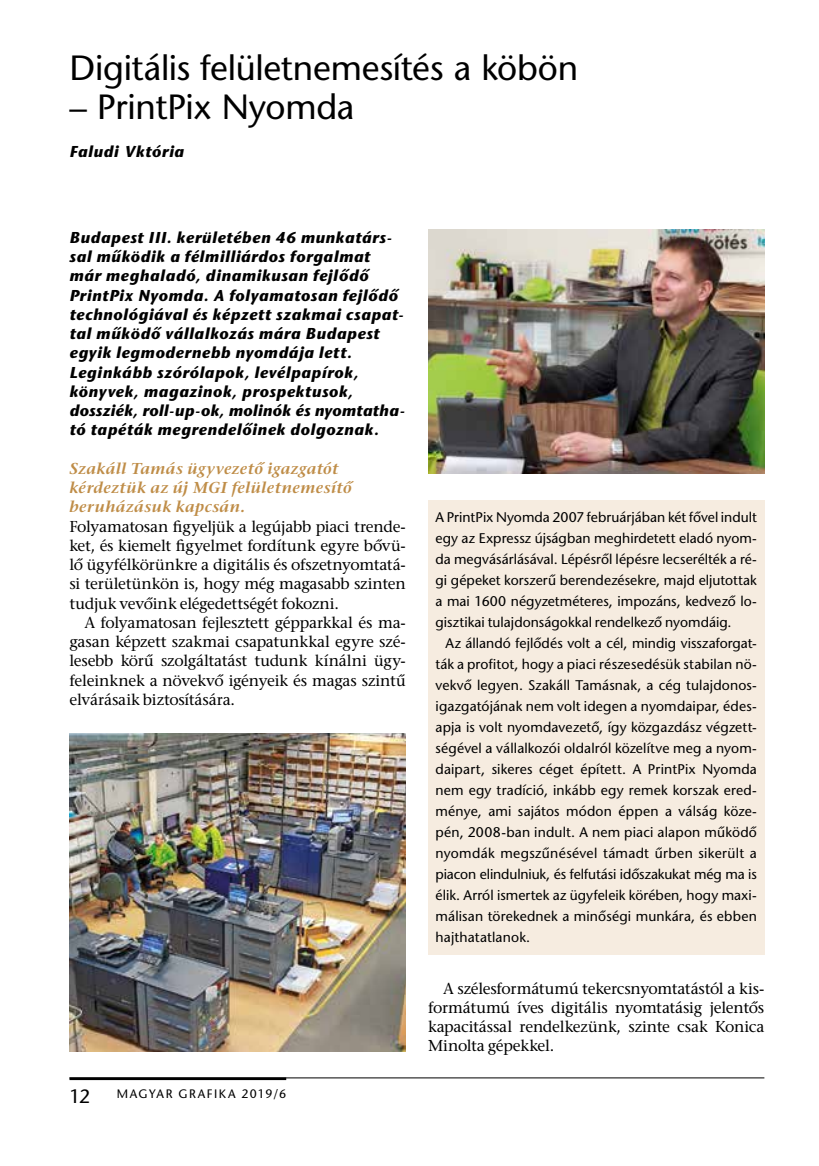
<style>
.page{position:relative;width:819px;height:1166px;background:#fff}
.page>*{position:absolute;margin:0;border:0;box-sizing:border-box;transform-origin:0 0}
.t1{font:35px "ITC Stone Sans";letter-spacing:-.01em;color:#000}
.t2{font:19.25px "ITC Stone Sans";color:#000}
.t3{font:15.75px/19.2px "ITC Stone Serif";letter-spacing:-.01em;color:#000;text-align:justify}
.t4{font:italic 700 15.75px/19.2px "ITC Stone Sans";letter-spacing:.04em;color:#000}
.t5{font:italic 600 15.75px/19.2px "ITC Stone Serif";letter-spacing:.025em;color:#bf8d48}
.t6{font:14px/21px "ITC Stone Sans";letter-spacing:.01em;color:#000;text-align:justify}
.t7{font:12.25px "ITC Stone Sans";letter-spacing:.12em;color:#000}
</style>
<div class="page">
<hr style="left:69px;top:1077px;width:695px;height:1px;background:#000">
<hr style="left:69px;top:1077px;width:217px;height:3px;background:#000">
<div style="left:428px;top:501px;width:336px;height:454px;background:#f6ece0"></div>
<img style="left:428px;top:230px;width:336px;height:244px">
<img style="left:69px;top:733px;width:337px;height:318px">
<h1 class="t1" style="left:69px;top:49px;width:510px">Digitális felületnemesítés a köbön</h1>
<h1 class="t1" style="left:69px;top:88px;width:286px">– PrintPix Nyomda</h1>
<p class="t4" style="left:69px;top:144px;width:116px">Faludi Vktória</p>
<p class="t4" style="left:69px;top:230px;width:337px">Budapest III. kerületében 46 munkatárs&shy;sal működik a félmilliárdos forgalmat már meghaladó, dinamikusan fejlődő PrintPix Nyomda. A folyamatosan fejlődő technológiával és képzett szakmai csapat&shy;tal működő vállalkozás mára Budapest egyik legmodernebb nyomdája lett.<br>Leginkább szórólapok, levélpapírok, könyvek, magazinok, prospektusok, dossziék, roll-up-ok, molinók és nyomtatha&shy;tó tapéták megrendelőinek dolgoznak.</p>
<p class="t5" style="left:69px;top:461px;width:284px">Szakáll Tamás ügyvezető igazgatót kérdeztük az új MGI felületnemesítő beruházásuk kapcsán.</p>
<p class="t3" style="left:69px;top:518px;width:338px">Folyamatosan figyeljük a legújabb piaci trende&shy;ket, és kiemelt figyelmet fordítunk egyre bővü&shy;lő ügyfélkörünkre a digitális és ofszetnyomtatá&shy;si területünkön is, hogy még magasabb szinten tudjuk vevőink elégedettségét fokozni.</p>
<p class="t3" style="left:69px;top:615px;width:338px;text-indent:15px">A folyamatosan fejlesztett gépparkkal és ma&shy;gasan képzett szakmai csapatunkkal egyre szé&shy;lesebb körű szolgáltatást tudunk kínálni ügy&shy;feleinknek a növekvő igényeik és magas szintű elvárásaik biztosítására.</p>
<h2 class="t2" style="left:69px;top:1085px;width:22px">12</h2>
<p class="t7" style="left:117px;top:1087px;width:171px">MAGYAR GRAFIKA 2019/6</p>
<p class="t6" style="left:435px;top:508px;width:323px">A PrintPix Nyomda 2007 februárjában két fővel indult egy az Expressz újságban meghirdetett eladó nyom&shy;da megvásárlásával. Lépésről lépésre lecserélték a ré&shy;gi gépeket korszerű berendezésekre, majd eljutottak a mai 1600 négyzetméteres, impozáns, kedvező lo&shy;gisztikai tulajdonságokkal rendelkező nyomdáig.</p>
<p class="t6" style="left:435px;top:634px;width:323px;text-indent:10px">Az állandó fejlődés volt a cél, mindig visszaforgat&shy;ták a profitot, hogy a piaci részesedésük stabilan nö&shy;vekvő legyen. Szakáll Tamásnak, a cég tulajdonos&shy;igazgatójának nem volt idegen a nyomdaipar, édes&shy;apja is volt nyomdavezető, így közgazdász végzett&shy;ségével a vállalkozói oldalról közelítve meg a nyom&shy;daipart, sikeres céget épített. A PrintPix Nyomda nem egy tradíció, inkább egy remek korszak ered&shy;ménye, ami sajátos módon éppen a válság köze&shy;pén, 2008-ban indult. A nem piaci alapon működő nyomdák megszűnésével támadt űrben sikerült a piacon elindulniuk, és felfutási időszakukat még ma is élik. Arról ismertek az ügyfeleik körében, hogy maxi&shy;málisan törekednek a minőségi munkára, és ebben hajthatatlanok.</p>
<p class="t3" style="left:428px;top:981px;width:338px;text-indent:15px">A szélesformátumú tekercsnyomtatástól a kis&shy;formátumú íves digitális nyomtatásig jelentős kapacitással rendelkezünk, szinte csak Konica Minolta gépekkel.</p>
</div>
